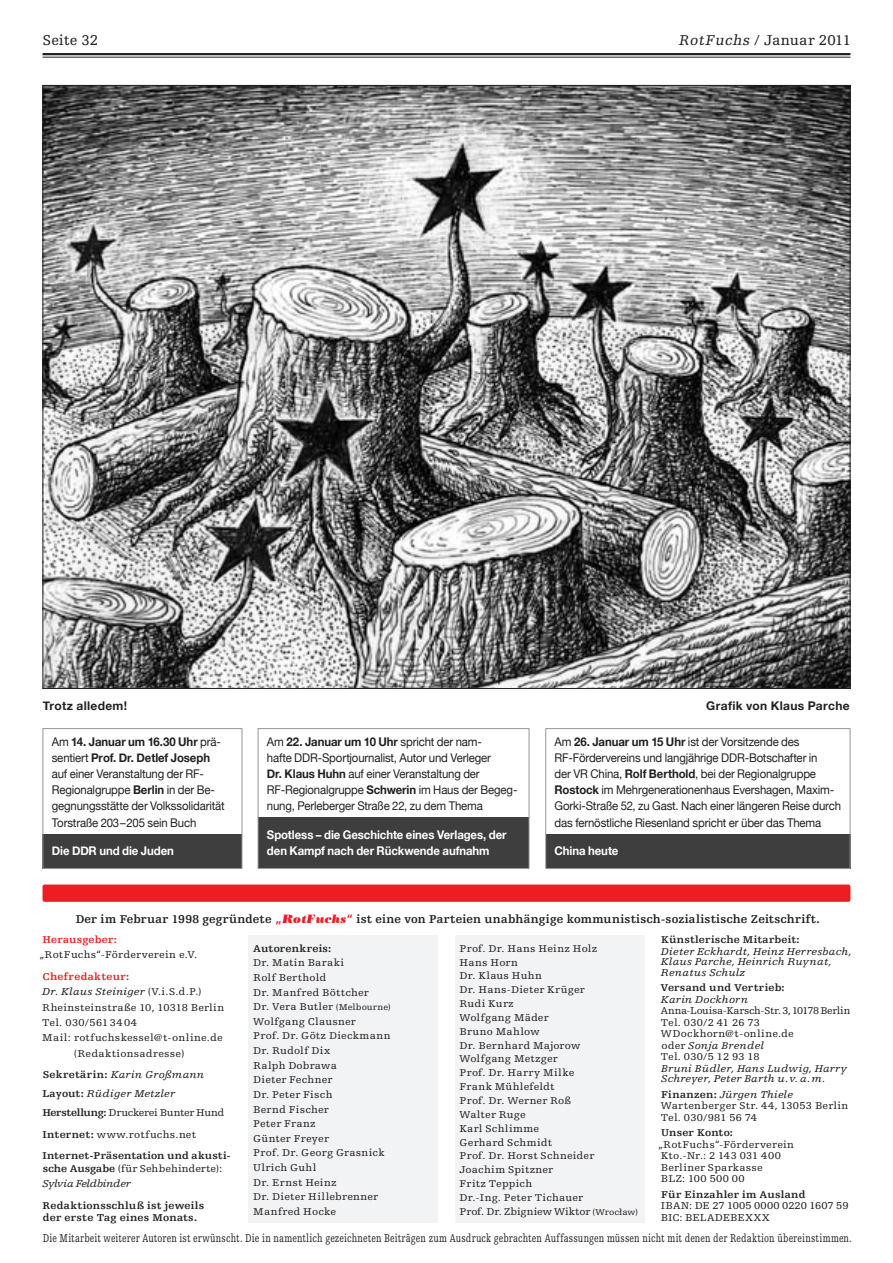
<style>
.page{position:relative;width:893px;height:1263px;background:#fff}
.page>*{position:absolute;margin:0;border:0;box-sizing:border-box;transform-origin:0 0}
.t1{font:italic 15px "Egyptienne FLT Std";color:#231f20}
.t2{font:15px "Egyptienne FLT Std";letter-spacing:.005em;color:#231f20}
.t3{font:12px/16px "Helvetica Neue";letter-spacing:-.015em;color:#231f20;scale:.95 1}
.t4{font:12px "Egyptienne FLT Std";letter-spacing:.02em;color:#231f20;scale:.74 1}
.t5{font:700 12px "Egyptienne FLT Std";letter-spacing:.015em;color:#231f20}
.t6{font:700 12px/16px "Helvetica Neue";letter-spacing:-.005em;color:#fff;scale:.95 1}
.t7{font:700 12px "Helvetica Neue";letter-spacing:.03em;color:#231f20}
.t8{font:10.5px/13.8px "Egyptienne FLT Std";letter-spacing:.02em;color:#231f20;scale:1.06 1}
.t9{font:700 10.5px/19px "Egyptienne FLT Std";letter-spacing:.01em;color:#231f20;scale:1.06 1}
.t10{font:italic 10.5px/10.5px "Egyptienne FLT Std";letter-spacing:.02em;color:#231f20;scale:1.06 1}
.t11{font:10.5px/11.6px "Egyptienne FLT Std";color:#231f20}
.t12{font:700 10.5px "Egyptienne FLT Std";letter-spacing:.015em;color:#ee1d23;scale:1.06 1}
.s1{font-style:normal}
.s2{font-weight:700}
.s3{color:#ee1d23}
.s4{font-family:"Bodoni Std Poster";font-weight:400;font-style:italic;color:#ee1d23}
.s5{font-weight:400;font-style:italic}
.s6{font-weight:400}
.s7{font-style:italic}
.s8{font-size:9px}
</style>
<div class="page">
<hr style="left:43px;top:53px;width:807px;height:2px;background:#231f20">
<hr style="left:43px;top:57px;width:807px;height:1px;background:#231f20">
<div style="left:249px;top:935px;width:189px;height:288px;background:#f2f3f4"></div>
<div style="left:455px;top:935px;width:189px;height:288px;background:#f2f3f4"></div>
<div style="left:546px;top:835px;width:304px;height:34px;background:#3e3e3f"></div>
<div style="left:43px;top:835px;width:199px;height:34px;background:#3e3e3f"></div>
<div style="left:258px;top:817px;width:270px;height:51px;background:#3e3e3f"></div>
<div style="left:43px;top:884px;width:807px;height:18px;background:#ee1d23;border-radius:2px"></div>
<img style="left:45px;top:87px;width:803px;height:600px">
<div style="left:545px;top:728px;width:305px;height:141px;border:1px solid #939598"></div>
<div style="left:43px;top:728px;width:199px;height:141px;border:1px solid #939598"></div>
<div style="left:258px;top:728px;width:271px;height:141px;border:1px solid #939598"></div>
<h1 class="t2" style="left:43px;top:32px;width:57px">Seite 32</h1>
<h1 class="t1" style="left:678px;top:32px;width:174px">RotFuchs <span class="s1">/</span> <span class="s1">Januar</span> <span class="s1">2011</span></h1>
<p class="t7" style="left:43px;top:698px;width:86px">Trotz alledem!</p>
<p class="t7" style="left:706px;top:698px;width:145px">Grafik von Klaus Parche</p>
<p class="t3" style="left:52px;top:734px;width:184px">Am <span class="s2">14. Januar um 16.30 Uhr</span> prä&shy;sentiert <span class="s2">Prof. Dr. Detlef Joseph </span>auf einer Veranstaltung der RF-<br>Regionalgruppe <span class="s2">Berlin</span> in der Be&shy;gegnungsstätte der Volkssolidarität<br>Torstraße 203–205 sein Buch</p>
<p class="t6" style="left:52px;top:843px;width:130px">Die DDR und die Juden</p>
<p class="t3" style="left:267px;top:734px;width:265px">Am <span class="s2">22. Januar um 10 Uhr</span> spricht der nam-<br>hafte DDR-Sportjournalist, Autor und Verleger<br><span class="s2">Dr. Klaus Huhn</span> auf einer Veranstaltung der RF-Regionalgruppe <span class="s2">Schwerin</span> im Haus der Begeg&shy;nung, Perleberger Straße 22, zu dem Thema</p>
<p class="t6" style="left:267px;top:827px;width:254px">Spotless – die Geschichte eines Verlages, der den Kampf nach der Rückwende aufnahm</p>
<p class="t3" style="left:555px;top:734px;width:303px">Am <span class="s2">26. Januar um 15 Uhr</span> ist der Vorsitzende des RF-Fördervereins und langjährige DDR-Botschafter in<br>der VR China, <span class="s2">Rolf Berthold</span>, bei der Regionalgruppe <span class="s2">Rostock</span> im Mehrgenerationenhaus Evershagen, Maxim-Gorki-Straße 52, zu Gast. Nach einer längeren Reise durch das fernöstliche Riesenland spricht er über das Thema</p>
<p class="t6" style="left:555px;top:843px;width:69px">China heute</p>
<p class="t5" style="left:76px;top:912px;width:746px">Der im Februar 1998 gegründete <span class="s3">„</span><span class="s4">RotFuchs</span><span class="s3">“</span> ist eine von Parteien unabhängige kommunistisch-sozialistische Zeitschrift.</p>
<p class="t12" style="left:42px;top:934px;width:72px">Herausgeber:</p>
<p class="t8" style="left:40px;top:948px;width:150px">„RotFuchs“-Förderverein e.V.</p>
<p class="t12" style="left:43px;top:971px;width:83px">Chefredakteur:</p>
<p class="t10" style="left:42px;top:987px;width:152px">Dr. Klaus Steiniger <span class="s1">(V.i.S.d.P.)</span></p>
<p class="t8" style="left:42px;top:1000px;width:173px">Rheinsteinstraße 10, 10318 Berlin</p>
<p class="t8" style="left:42px;top:1016px;width:91px">Tel. 030/5613404</p>
<p class="t8" style="left:42px;top:1031px;width:172px">Mail: rotfuchskessel@t-online.de</p>
<p class="t8" style="left:74px;top:1046px;width:106px">(Redaktionsadresse)</p>
<p class="t9" style="left:42px;top:1065px;width:173px">Sekretärin: <span class="s5">Karin Großmann<br></span>Layout: <span class="s5">Rüdiger Metzler<br></span>Herstellung: <span class="s6">Druckerei Bunter Hund</span></p>
<p class="t9" style="left:42px;top:1124px;width:179px;line-height:21.6px">Internet: <span class="s6">www.rotfuchs.net<br></span>Internet-Präsentation und akusti-</p>
<p class="t8" style="left:43px;top:1161px;width:171px;line-height:15.3px"><span class="s2">sche Ausgabe</span> (für Sehbehinderte):<br><span class="s7">Sylvia Feldbinder</span></p>
<p class="t9" style="left:42px;top:1200px;width:154px;line-height:11.7px">Redaktionsschluß ist jeweils der erste Tag eines Monats.</p>
<p class="t9" style="left:253px;top:939px;width:75px">Autorenkreis:</p>
<p class="t8" style="left:253px;top:956px;width:131px;line-height:14.7px">Dr. Matin Baraki<br>Rolf Berthold<br>Dr. Manfred Böttcher<br>Dr. Vera Butler <span class="s8">(Melbourne)<br></span>Wolfgang Clausner<br>Prof. Dr. Götz Dieckmann<br>Dr. Rudolf Dix<br>Ralph Dobrawa<br>Dieter Fechner<br>Dr. Peter Fisch<br>Bernd Fischer<br>Peter Franz<br>Günter Freyer<br>Prof. Dr. Georg Grasnick<br>Ulrich Guhl<br>Dr. Ernst Heinz<br>Dr. Dieter Hillebrenner<br>Manfred Hocke</p>
<p class="t8" style="left:459px;top:941px;width:170px">Prof. Dr. Hans Heinz Holz<br>Hans Horn<br>Dr. Klaus Huhn<br>Dr. Hans-Dieter Krüger<br>Rudi Kurz<br>Wolfgang Mäder<br>Bruno Mahlow<br>Dr. Bernhard Majorow<br>Wolfgang Metzger<br>Prof. Dr. Harry Milke<br>Frank Mühlefeldt<br>Prof. Dr. Werner Roß<br>Walter Ruge<br>Karl Schlimme<br>Gerhard Schmidt<br>Prof. Dr. Horst Schneider<br>Joachim Spitzner<br>Fritz Teppich<br>Dr.-Ing. Peter Tichauer<br>Prof. Dr. Zbigniew Wiktor <span class="s8">(Wrocław)</span></p>
<p class="t9" style="left:661px;top:930px;width:132px">Künstlerische Mitarbeit:</p>
<p class="t10" style="left:661px;top:946px;width:181px">Dieter Eckhardt, Heinz Herresbach,<br>Klaus Parche, Heinrich Ruynat,<br>Renatus Schulz</p>
<p class="t9" style="left:660px;top:978px;width:119px">Versand und Vertrieb:</p>
<p class="t10" style="left:661px;top:994px;width:84px">Karin Dockhorn</p>
<p class="t11" style="left:661px;top:1005px;width:191px">Anna-Louisa-Karsch-Str. 3, 10178 Berlin<br>Tel. 030/2 41 26 73<br>WDockhorn@t-online.de<br>oder <span class="s7">Sonja Brendel<br></span>Tel. 030/5 12 93 18</p>
<p class="t10" style="left:661px;top:1063px;width:177px">Bruni Büdler, Hans Ludwig, Harry<br>Schreyer, Peter Barth u.v. a.m.</p>
<p class="t8" style="left:661px;top:1088px;width:178px;line-height:11.6px"><span class="s2">Finanzen:</span> <span class="s7">Jürgen Thiele<br></span>Wartenberger Str. 44, 13053 Berlin<br>Tel. 030/981 56 74</p>
<p class="t9" style="left:661px;top:1123px;width:69px">Unser Konto:</p>
<p class="t8" style="left:658px;top:1138px;width:129px;line-height:11.6px">„RotFuchs“-Förderverein<br>Kto.-Nr.: 2 143 031 400<br>Berliner Sparkasse<br>BLZ: 100 500 00</p>
<p class="t9" style="left:661px;top:1185px;width:138px">Für Einzahler im Ausland</p>
<p class="t8" style="left:661px;top:1200px;width:179px;line-height:11.6px">IBAN: DE 27 1005 0000 0220 1607 59<br>BIC: BELADEBEXXX</p>
<p class="t4" style="left:43px;top:1232px;width:1095px">Die Mitarbeit weiterer Autoren ist erwünscht. Die in namentlich gezeichneten Beiträgen zum Ausdruck gebrachten Auffassungen müssen nicht mit denen der Redaktion übereinstimmen.</p>
</div>
